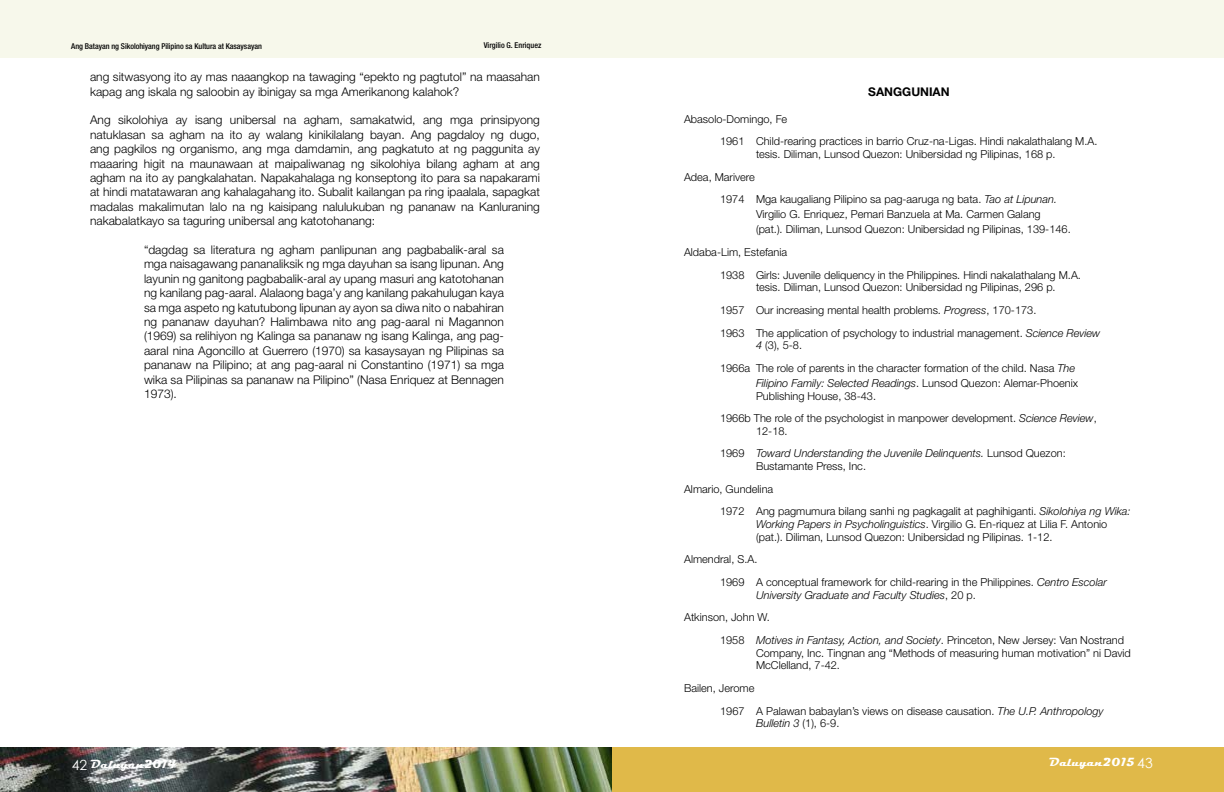
<style>
.page{position:relative;width:1224px;height:792px;background:#fff}
.page>*{position:absolute;margin:0;border:0;box-sizing:border-box;transform-origin:0 0}
.t1{font:300 12px/14.4px "Helvetica Neue LT Pro";color:#000;text-align:justify}
.t2{font:700 12px "Magneto";color:#fff}
.t3{font:700 12px "Helvetica Neue LT Pro";color:#000}
.t4{font:300 11px/22.6px "Helvetica Neue LT Pro";color:#000}
.t5{font:italic 300 11px/12.6px "Helvetica Neue LT Pro";color:#000}
.t6{font:500 condensed 8px "Helvetica Neue LT Pro";letter-spacing:-.005em;color:#000}
.t7{font:700 8px "Arial";color:#000}
.s1{font-style:italic}
.s2{font-style:normal}
.s3{font-family:"Century Gothic";font-weight:400;font-size:14px}
</style>
<div class="page">
<img style="left:1px;top:747px;width:612px;height:45px">
<div style="left:613px;top:747px;width:611px;height:45px;background:#e0b949"></div>
<div style="left:1px;top:0;width:1223px;height:57px;background:#f7f8eb"></div>
<p class="t7" style="left:449px;top:36px;width:93px">Joanne Visaya Manzano</p>
<p class="t6" style="left:71px;top:41px;width:192px">Ang Batayan ng Sikolohiyang Pilipino sa Kultura at Kasaysayan</p>
<p class="t6" style="left:484px;top:41px;width:59px">Virgilio G. Enriquez</p>
<p class="t1" style="left:90px;top:70px;width:451px">ang sitwasyong ito ay mas naaangkop na tawaging “epekto ng pagtutol” na maasahan kapag ang iskala ng saloobin ay ibinigay sa mga Amerikanong kalahok?</p>
<p class="t1" style="left:90px;top:113px;width:452px">Ang sikolohiya ay isang unibersal na agham, samakatwid, ang mga prinsipyong natuklasan sa agham na ito ay walang kinikilalang bayan. Ang pagdaloy ng dugo, ang pagkilos ng organismo, ang mga damdamin, ang pagkatuto at ng paggunita ay maaaring higit na maunawaan at maipaliwanag ng sikolohiya bilang agham at ang agham na ito ay pangkalahatan. Napakahalaga ng konseptong ito para sa napakarami at hindi matatawaran ang kahalagahang ito. Subalit kailangan pa ring ipaalala, sapagkat madalas makalimutan lalo na ng kaisipang nalulukuban ng pananaw na Kanluraning nakabalatkayo sa taguring unibersal ang katotohanang:</p>
<p class="t1" style="left:144px;top:242px;width:362px">“dagdag sa literatura ng agham panlipunan ang pagbabalik-aral sa mga naisagawang pananaliksik ng mga dayuhan sa isang lipunan. Ang layunin ng ganitong pagbabalik-aral ay upang masuri ang katotohanan ng kanilang pag-aaral. Alalaong baga’y ang kanilang pakahulugan kaya sa mga aspeto ng katutubong lipunan ay ayon sa diwa nito o nabahiran ng pananaw dayuhan? Halimbawa nito ang pag-aaral ni Magannon (1969) sa relihiyon ng Kalinga sa pananaw ng isang Kalinga, ang pag&shy;aaral nina Agoncillo at Guerrero (1970) sa kasaysayan ng Pilipinas sa pananaw na Pilipino; at ang pag-aaral ni Constantino (1971) sa mga wika sa Pilipinas sa pananaw na Pilipino” (Nasa Enriquez at Bennagen 1973).</p>
<p class="t3" style="left:868px;top:84px;width:83px">SANGGUNIAN</p>
<p class="t4" style="left:720px;top:107px;width:379px;text-indent:-36px">Abasolo-Domingo, Fe<br>1961 Child-rearing practices in barrio Cruz-na-Ligas. Hindi nakalathalang M.A.</p>
<p class="t4" style="left:756px;top:143px;width:301px">tesis. Diliman, Lunsod Quezon: Unibersidad ng Pilipinas, 168 p.</p>
<p class="t4" style="left:720px;top:165px;width:339px;text-indent:-36px">Adea, Marivere<br>1974 Mga kaugaliang Pilipino sa pag-aaruga ng bata. <span class="s1">Tao at Lipunan.</span></p>
<p class="t4" style="left:756px;top:207px;width:316px;line-height:15px">Virgilio G. Enriquez, Pemari Banzuela at Ma. Carmen Galang<br>(pat.). Diliman, Lunsod Quezon: Unibersidad ng Pilipinas, 139-146.</p>
<p class="t4" style="left:720px;top:241px;width:362px;text-indent:-36px">Aldaba-Lim, Estefania<br>1938 Girls: Juvenile deliquency in the Philippines. Hindi nakalathalang M.A.</p>
<p class="t4" style="left:720px;top:276px;width:382px;text-indent:36px">tesis. Diliman, Lunsod Quezon: Unibersidad ng Pilipinas, 296 p.<br>1957 Our increasing mental health problems. <span class="s1">Progress</span>, 170-173.<br>1963 The application of psychology to industrial management. <span class="s1">Science Review</span></p>
<p class="t4" style="left:720px;top:334px;width:357px;text-indent:36px"><span class="s1">4</span> (3), 5-8.<br>1966a The role of parents in the character formation of the child. Nasa <span class="s1">The</span></p>
<p class="t4" style="left:756px;top:376px;width:324px;line-height:12.6px"><span class="s1">Filipino Family: Selected Readings</span>. Lunsod Quezon: Alemar-Phoenix<br>Publishing House, 38-43.</p>
<p class="t4" style="left:756px;top:412px;width:342px;line-height:12.6px;text-indent:-36px">1966b The role of the psychologist in manpower development. <span class="s1">Science Review</span>,<br>12-18.</p>
<p class="t5" style="left:756px;top:447px;width:311px;text-indent:-36px"><span class="s2">1969</span> Toward Understanding the Juvenile Delinquents. <span class="s2">Lunsod Quezon:<br>Bustamante Press, Inc.</span></p>
<p class="t4" style="left:720px;top:477px;width:412px;text-indent:-36px">Almario, Gundelina<br>1972 Ang pagmumura bilang sanhi ng pagkagalit at paghihiganti. <span class="s1">Sikolohiya ng Wika:</span></p>
<p class="t4" style="left:756px;top:518px;width:353px;line-height:12.7px"><span class="s1">Working Papers in Psycholinguistics</span>. Virgilio G. En-riquez at Lilia F. Antonio (pat.). Diliman, Lunsod Quezon: Unibersidad ng Pilipinas. 1-12.</p>
<p class="t4" style="left:720px;top:548px;width:388px;text-indent:-36px">Almendral, S.A.<br>1969 A conceptual framework for child-rearing in the Philippines. <span class="s1">Centro Escolar</span></p>
<p class="t5" style="left:684px;top:583px;width:293px;line-height:22.6px;text-indent:72px">University Graduate and Faculty Studies<span class="s2">, 20 p.<br>Atkinson, John W.</span></p>
<p class="t4" style="left:756px;top:633px;width:376px;line-height:12.7px;text-indent:-36px">1958 <span class="s1">Motives in Fantasy, Action, and Society</span>. Princeton, New Jersey: Van Nostrand<br>Company, Inc. Tingnan ang “Methods of measuring human motivation” ni David<br>McClelland, 7-42.</p>
<p class="t4" style="left:720px;top:676px;width:385px;text-indent:-36px">Bailen, Jerome<br>1967 A Palawan babaylan’s views on disease causation. <span class="s1">The U.P. Anthropology</span></p>
<p class="t5" style="left:756px;top:717px;width:85px">Bulletin 3 <span class="s2">(1), 6-9.</span></p>
<p class="t2" style="left:1049px;top:755px;width:105px">Daluyan2015 <span class="s3">43</span></p>
<p class="t2" style="left:72px;top:757px;width:106px"><span class="s3">42</span> Daluyan2014</p>
<p class="t2" style="left:1047px;top:757px;width:105px">Daluyan2014<span class="s3">43</span></p>
</div>
